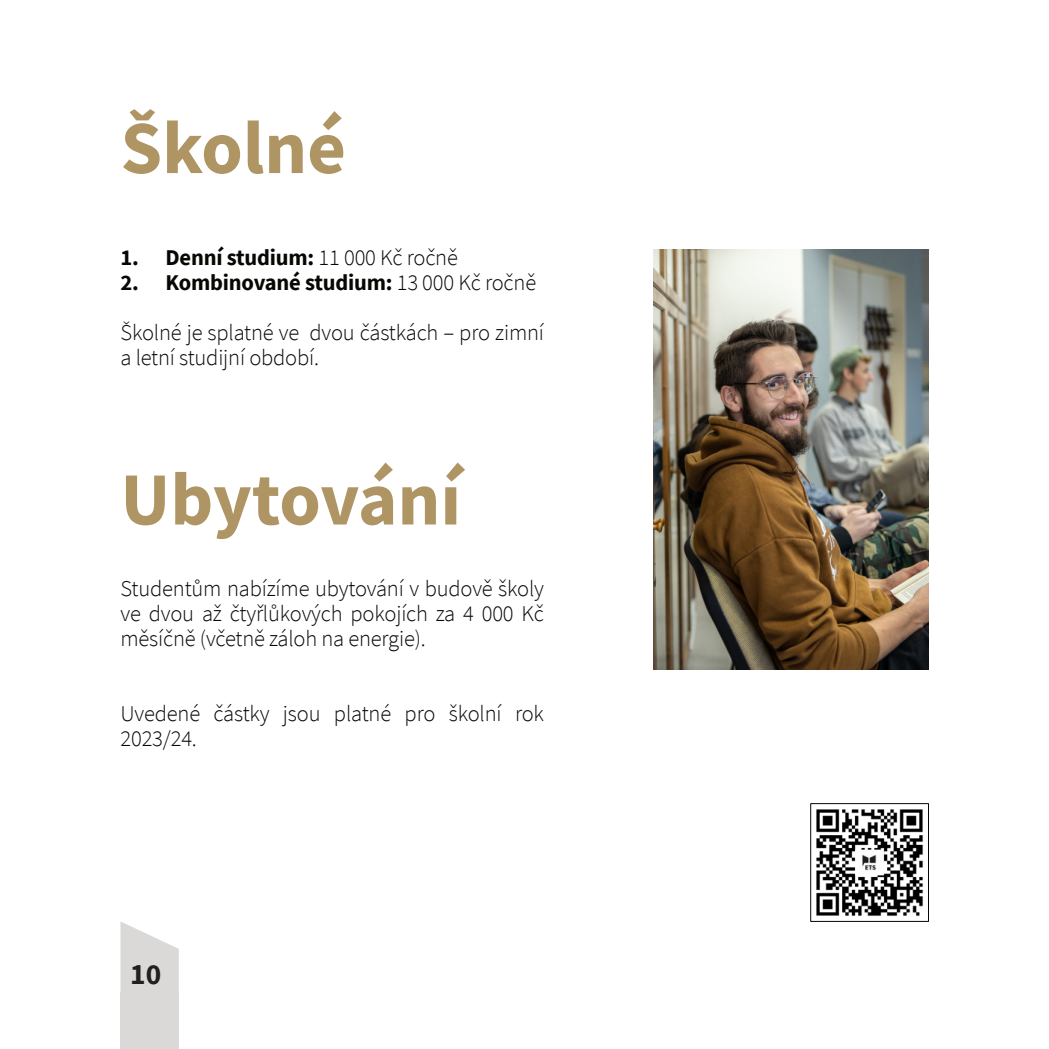
<style>
.page{position:relative;width:1049px;height:1049px;background:#fff}
.page>*{position:absolute;margin:0;border:0;box-sizing:border-box;transform-origin:0 0}
.t1{font:700 75px "Source Sans Pro";color:#ae9563}
.t2{font:700 29.5px "Source Sans Pro";color:#231f20}
.t3{font:300 22.5px/25px "Source Sans Pro";letter-spacing:-.01em;color:#080704}
.t4{font:700 22.5px "Source Sans Pro";letter-spacing:-.01em;color:#080704}
.s1{font-weight:300}
</style>
<div class="page">
<img style="left:653px;top:249px;width:275px;height:420px">
<svg style="left:120px;top:922px;width:59px;height:70px"></svg>
<div style="left:120px;top:992px;width:59px;height:57px;background:#dbd9d8"></div>
<img style="left:816px;top:809px;width:107px;height:107px">
<div style="left:810px;top:803px;width:118px;height:118px;border:1px solid #080704"></div>
<h1 class="t1" style="left:120px;top:117px;width:227px">Školné</h1>
<p class="t4" style="left:120px;top:248px;width:339px">1. Denní studium: <span class="s1">11 000 Kč ročně</span></p>
<p class="t4" style="left:120px;top:273px;width:417px">2. Kombinované studium: <span class="s1">13 000 Kč ročně</span></p>
<p class="t3" style="left:120px;top:322px;width:425px">Školné je splatné ve dvou částkách – pro zimní a letní studijní období.</p>
<h1 class="t1" style="left:120px;top:468px;width:342px">Ubytování</h1>
<p class="t3" style="left:120px;top:578px;width:425px;text-align:justify">Studentům nabízíme ubytování v budově školy ve dvou až čtyřlůkových pokojích za 4 000 Kč měsíčně (včetně záloh na energie).</p>
<p class="t3" style="left:120px;top:703px;width:425px">Uvedené částky jsou platné pro školní rok<br>2023/24.</p>
<h2 class="t2" style="left:130px;top:962px;width:33px">10</h2>
</div>
